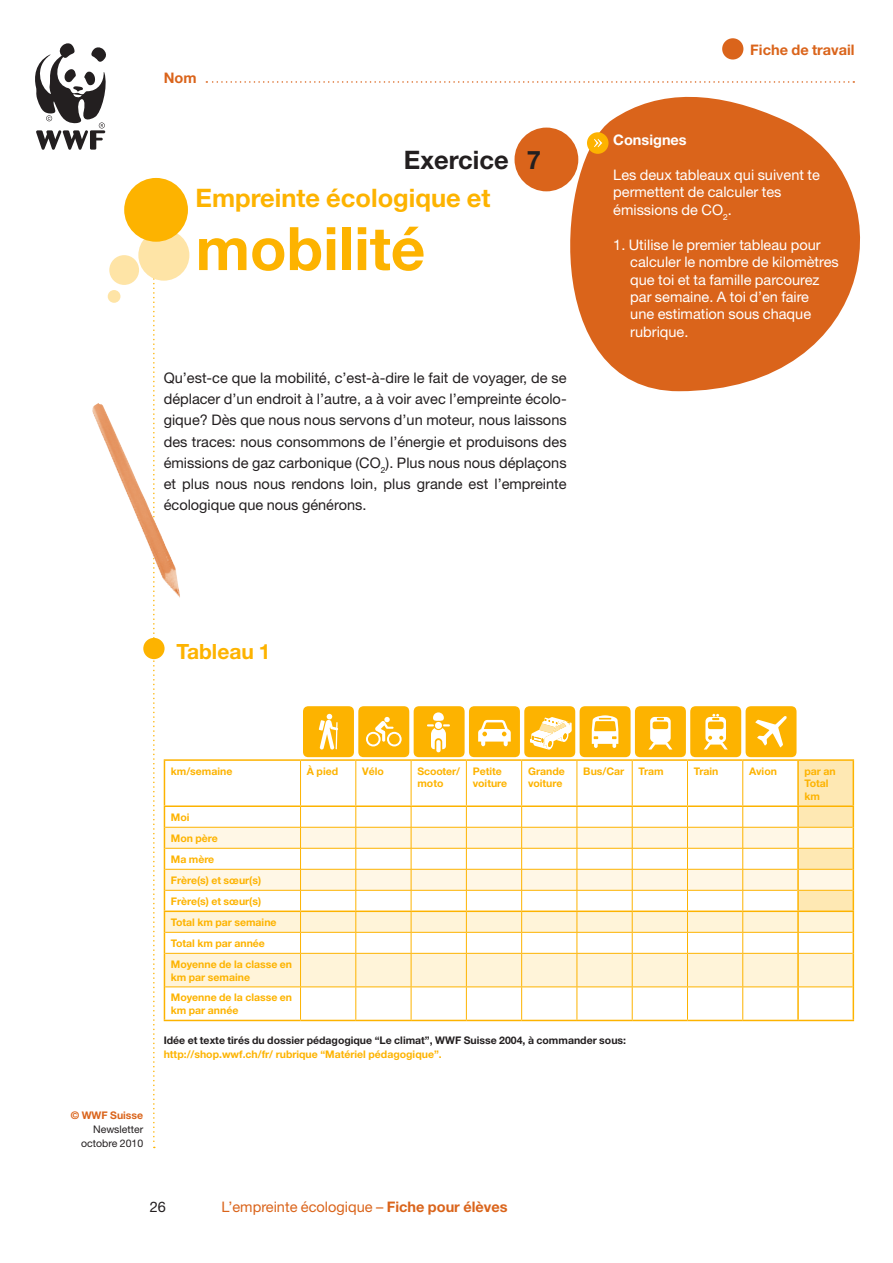
<style>
.page{position:relative;width:893px;height:1263px;background:#fff}
.page>*{position:absolute;margin:0;border:0;box-sizing:border-box;transform-origin:0 0}
.TITOLO__pagina_-_col{font:700 60px "Helvetica Neue";color:#fdb300}
.TITOLO_2__pagina_-_c{font:700 25.5px "Helvetica Neue";color:#fdb300}
.ESERCIZIO{font:700 25.5px "Helvetica Neue";color:#231f20}
.TITOLO_PARAGRAFI{font:700 21px "Helvetica Neue";color:#fdb300}
.BLOCCO{font:14.55px/21.3px "Helvetica Neue";color:#231f20;text-align:justify}
.COMPITO_PICCOLO{font:14.55px/17.4px "Helvetica Neue";color:#fff}
.t1{font:14.55px "Helvetica Neue";color:#da641b}
.SCHEDA{font:700 14.55px "Helvetica Neue";color:#da641b}
.COMPITO_PICCOLO-2{font:700 14.55px "Helvetica Neue";color:#fff}
.NOME{font:700 14.55px "Helvetica Neue";color:#da641b}
.DIDASCALIE{font:700 10.5px/12.6px "Helvetica Neue";color:#fdb300}
.DIDASCALIE-2{font:700 10.5px "Helvetica Neue";color:#231f20}
.t2{font:10.5px/14.2px "Helvetica Neue";color:#231f20;text-align:right}
.t3{font:700 10.5px "Helvetica Neue";color:#da641b}
.s1{font-weight:700}
</style>
<div class="page">
<svg style="left:153px;top:279px;width:2px;height:869px"></svg>
<svg style="left:538px;top:96px;width:323px;height:295px;fill:#da641b"></svg>
<div style="left:138px;top:230px;width:51px;height:51px;background:#fee4a6;border-radius:50%"></div>
<div style="left:108px;top:290px;width:12px;height:13px;background:#fee4a6;border-radius:50%"></div>
<div style="left:109px;top:255px;width:30px;height:30px;background:#fee4a6;border-radius:50%"></div>
<div style="left:124px;top:178px;width:64px;height:64px;background:#fdb300;border-radius:50%"></div>
<svg style="left:35px;top:43px;width:71px;height:107px"></svg>
<div style="left:514px;top:128px;width:64px;height:63px;background:#da641b;border-radius:50%"></div>
<div style="left:587px;top:132px;width:21px;height:22px;background:#fdb300;border-radius:50%"></div>
<svg style="left:594px;top:139px;width:8px;height:8px"></svg>
<div style="left:165px;top:954px;width:688px;height:32px;background:#fff4d9"></div>
<hr style="left:300px;top:954px;width:1px;height:32px;background:#fdb300">
<hr style="left:356px;top:954px;width:1px;height:32px;background:#fdb300">
<hr style="left:411px;top:954px;width:1px;height:32px;background:#fdb300">
<hr style="left:466px;top:954px;width:1px;height:32px;background:#fdb300">
<hr style="left:521px;top:954px;width:1px;height:32px;background:#fdb300">
<hr style="left:577px;top:954px;width:1px;height:32px;background:#fdb300">
<hr style="left:632px;top:954px;width:1px;height:32px;background:#fdb300">
<hr style="left:687px;top:954px;width:1px;height:32px;background:#fdb300">
<hr style="left:742px;top:954px;width:1px;height:32px;background:#fdb300">
<hr style="left:300px;top:987px;width:1px;height:33px;background:#fdb300">
<hr style="left:356px;top:987px;width:1px;height:33px;background:#fdb300">
<hr style="left:411px;top:987px;width:1px;height:33px;background:#fdb300">
<hr style="left:466px;top:987px;width:1px;height:33px;background:#fdb300">
<hr style="left:521px;top:987px;width:1px;height:33px;background:#fdb300">
<hr style="left:577px;top:987px;width:1px;height:33px;background:#fdb300">
<hr style="left:632px;top:987px;width:1px;height:33px;background:#fdb300">
<hr style="left:687px;top:987px;width:1px;height:33px;background:#fdb300">
<hr style="left:742px;top:987px;width:1px;height:33px;background:#fdb300">
<hr style="left:797px;top:954px;width:2px;height:32px;background:#fdb300">
<hr style="left:797px;top:987px;width:2px;height:33px;background:#fdb300">
<hr style="left:164px;top:953px;width:1px;height:34px;background:#fdb300">
<hr style="left:853px;top:953px;width:1px;height:34px;background:#fdb300">
<hr style="left:164px;top:987px;width:1px;height:33px;background:#fdb300">
<hr style="left:853px;top:987px;width:1px;height:33px;background:#fdb300">
<hr style="left:165px;top:953px;width:136px;height:1px;background:#fdb300">
<hr style="left:301px;top:953px;width:55px;height:1px;background:#fdb300">
<hr style="left:356px;top:953px;width:55px;height:1px;background:#fdb300">
<hr style="left:411px;top:953px;width:55px;height:1px;background:#fdb300">
<hr style="left:466px;top:953px;width:56px;height:1px;background:#fdb300">
<hr style="left:522px;top:953px;width:55px;height:1px;background:#fdb300">
<hr style="left:577px;top:953px;width:55px;height:1px;background:#fdb300">
<hr style="left:632px;top:953px;width:55px;height:1px;background:#fdb300">
<hr style="left:687px;top:953px;width:56px;height:1px;background:#fdb300">
<hr style="left:743px;top:953px;width:55px;height:1px;background:#fdb300">
<hr style="left:798px;top:953px;width:55px;height:1px;background:#fdb300">
<hr style="left:165px;top:986px;width:136px;height:1px;background:#fdb300">
<hr style="left:301px;top:986px;width:55px;height:1px;background:#fdb300">
<hr style="left:356px;top:986px;width:55px;height:1px;background:#fdb300">
<hr style="left:411px;top:986px;width:55px;height:1px;background:#fdb300">
<hr style="left:466px;top:986px;width:56px;height:1px;background:#fdb300">
<hr style="left:522px;top:986px;width:55px;height:1px;background:#fdb300">
<hr style="left:577px;top:986px;width:55px;height:1px;background:#fdb300">
<hr style="left:632px;top:986px;width:55px;height:1px;background:#fdb300">
<hr style="left:687px;top:986px;width:56px;height:1px;background:#fdb300">
<hr style="left:743px;top:986px;width:55px;height:1px;background:#fdb300">
<hr style="left:798px;top:986px;width:55px;height:1px;background:#fdb300">
<hr style="left:164px;top:1020px;width:137px;height:1px;background:#fdb300">
<hr style="left:301px;top:1020px;width:55px;height:1px;background:#fdb300">
<hr style="left:356px;top:1020px;width:55px;height:1px;background:#fdb300">
<hr style="left:411px;top:1020px;width:55px;height:1px;background:#fdb300">
<hr style="left:466px;top:1020px;width:56px;height:1px;background:#fdb300">
<hr style="left:522px;top:1020px;width:55px;height:1px;background:#fdb300">
<hr style="left:577px;top:1020px;width:55px;height:1px;background:#fdb300">
<hr style="left:632px;top:1020px;width:55px;height:1px;background:#fdb300">
<hr style="left:687px;top:1020px;width:56px;height:1px;background:#fdb300">
<hr style="left:743px;top:1020px;width:55px;height:1px;background:#fdb300">
<hr style="left:798px;top:1020px;width:56px;height:1px;background:#fdb300">
<svg style="left:164px;top:706px;width:690px;height:247px"></svg>
<div style="left:143px;top:638px;width:22px;height:21px;background:#fdb300;border-radius:50%"></div>
<div style="left:722px;top:38px;width:21px;height:22px;background:#da641b;border-radius:50%"></div>
<svg style="left:206px;top:81px;width:648px;height:2px"></svg>
<img style="left:92px;top:403px;width:88px;height:195px">
<p class="NOME" style="left:164px;top:69px;width:34px">Nom</p>
<p class="ESERCIZIO" style="left:404px;top:144px;width:139px">Exercice 7</p>
<p class="TITOLO_2__pagina_-_c" style="left:196px;top:182px;width:296px">Empreinte écologique et</p>
<p class="TITOLO__pagina_-_col" style="left:196px;top:212px;width:231px">mobilité</p>
<p class="BLOCCO" style="left:164px;top:367px;width:404px">Qu’est-ce que la mobilité, c’est-à-dire le fait de voyager, de se déplacer d’un endroit à l’autre, a à voir avec l’empreinte écolo&shy;gique? Dès que nous nous servons d’un moteur, nous laissons des traces: nous consommons de l’énergie et produisons des émissions de gaz carbonique (CO<sub>2</sub>). Plus nous nous déplaçons et plus nous nous rendons loin, plus grande est l’empreinte écologique que nous générons.</p>
<p class="SCHEDA" style="left:750px;top:41px;width:106px">Fiche de travail</p>
<p class="COMPITO_PICCOLO-2" style="left:613px;top:131px;width:75px">Consignes</p>
<p class="COMPITO_PICCOLO" style="left:613px;top:166px;width:208px">Les deux tableaux qui suivent te</p>
<p class="COMPITO_PICCOLO" style="left:613px;top:183px;width:170px">permettent de calculer tes</p>
<p class="COMPITO_PICCOLO" style="left:613px;top:201px;width:120px">émissions de CO<sub>2</sub>.</p>
<p class="COMPITO_PICCOLO" style="left:630px;top:236px;width:210px;text-indent:-17px">1. Utilise le premier tableau pour calculer le nombre de kilomètres que toi et ta famille parcourez par semaine. A toi d’en faire<br>une estimation sous chaque rubrique.</p>
<p class="TITOLO_PARAGRAFI" style="left:177px;top:639px;width:95px">Tableau 1</p>
<p class="t3" style="left:71px;top:1108px;width:74px">© WWF Suisse</p>
<p class="t2" style="left:81px;top:1122px;width:64px">Newsletter octobre 2010</p>
<p class="DIDASCALIE" style="left:171px;top:764px;width:63px">km/semaine</p>
<p class="DIDASCALIE" style="left:307px;top:764px;width:33px">À pied</p>
<p class="DIDASCALIE" style="left:362px;top:764px;width:23px">Vélo</p>
<p class="DIDASCALIE" style="left:417px;top:764px;width:44px">Scooter/ moto</p>
<p class="DIDASCALIE" style="left:473px;top:764px;width:36px">Petite voiture</p>
<p class="DIDASCALIE" style="left:528px;top:764px;width:38px">Grande voiture</p>
<p class="DIDASCALIE" style="left:583px;top:764px;width:43px">Bus/Car</p>
<p class="DIDASCALIE" style="left:639px;top:764px;width:27px">Tram</p>
<p class="DIDASCALIE" style="left:694px;top:764px;width:26px">Train</p>
<p class="DIDASCALIE" style="left:749px;top:764px;width:29px">Avion</p>
<p class="DIDASCALIE" style="left:804px;top:764px;width:33px">par an<br>Total km</p>
<p class="DIDASCALIE" style="left:171px;top:811px;width:20px">Moi</p>
<p class="DIDASCALIE" style="left:171px;top:831px;width:49px">Mon père</p>
<p class="DIDASCALIE" style="left:171px;top:852px;width:45px">Ma mère</p>
<p class="DIDASCALIE" style="left:171px;top:873px;width:92px">Frère(s) et sœur(s)</p>
<p class="DIDASCALIE" style="left:171px;top:894px;width:92px">Frère(s) et sœur(s)</p>
<p class="DIDASCALIE" style="left:171px;top:916px;width:107px">Total km par semaine</p>
<p class="DIDASCALIE" style="left:171px;top:937px;width:96px">Total km par année</p>
<p class="DIDASCALIE" style="left:171px;top:958px;width:123px">Moyenne de la classe en km par semaine</p>
<p class="DIDASCALIE" style="left:171px;top:991px;width:123px">Moyenne de la classe en km par année</p>
<p class="DIDASCALIE-2" style="left:164px;top:1033px;width:464px">Idée et texte tirés du dossier pédagogique “Le climat”, WWF Suisse 2004, à commander sous:</p>
<p class="DIDASCALIE" style="left:164px;top:1048px;width:280px">http://shop.wwf.ch/fr/ rubrique “Matériel pédagogique”.</p>
<p class="BLOCCO" style="left:150px;top:1196px;width:18px">26</p>
<p class="t1" style="left:221px;top:1198px;width:288px">L’empreinte écologique – <span class="s1">Fiche pour élèves</span></p>
</div>
